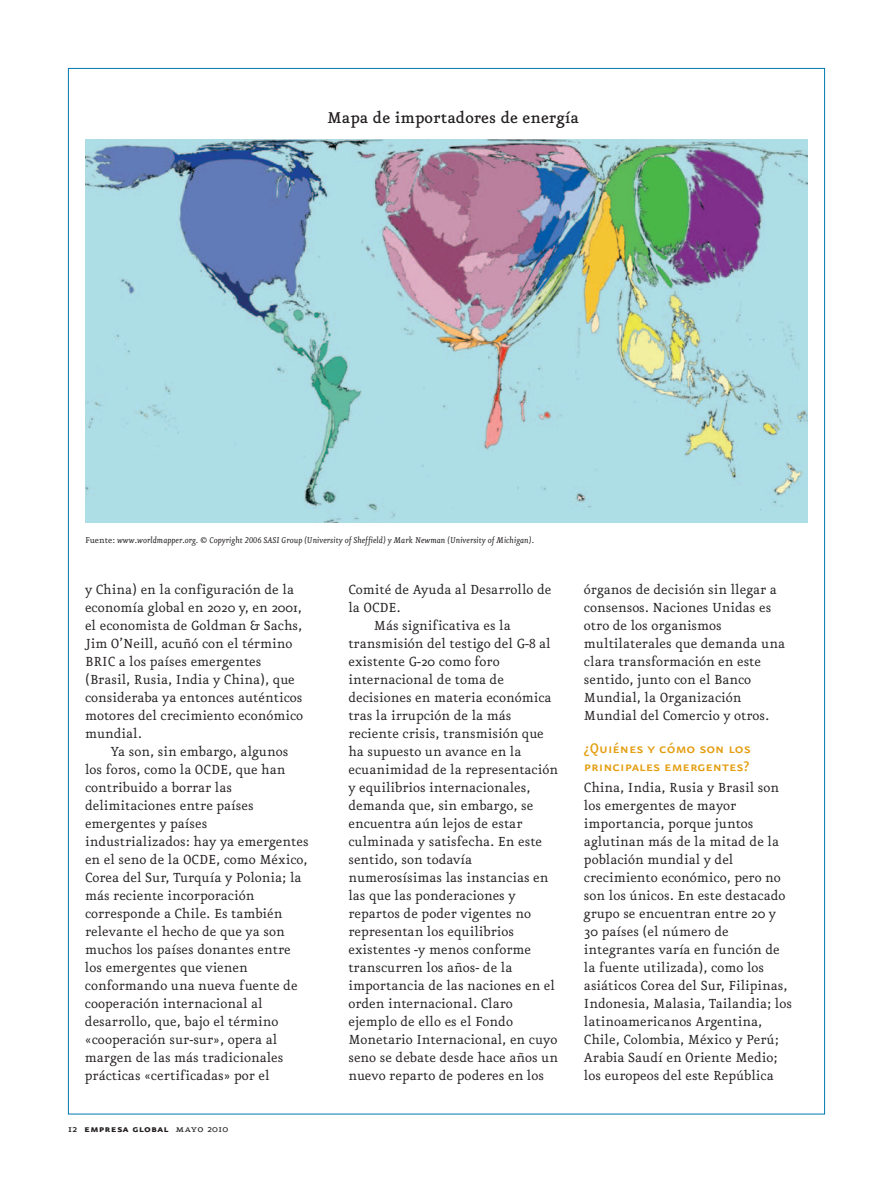
<style>
.page{position:relative;width:893px;height:1191px;background:#fff}
.page>*{position:absolute;margin:0;border:0;box-sizing:border-box;transform-origin:0 0}
.t1{font:500 18.75px "Eureka";color:#231f20}
.t2{font:16.5px/18px "Eureka Sans Medium Caps";color:#e49f13}
.t3{font:15.75px/18px "Eureka";color:#231f20}
.t4{font:12px "Eureka Sans Bold Caps";letter-spacing:.025em;color:#231f20}
.t5{font:italic 10.2px "Eureka";color:#231f20}
.s1{font-style:normal}
.s2{font-family:"Eureka";font-weight:500}
.s3{font-family:"Eureka Small Caps"}
.s4{font-family:"Eureka"}
</style>
<div class="page">
<img style="left:85px;top:140px;width:723px;height:382px">
<p class="t1" style="left:327px;top:108px;width:253px">Mapa de importadores de energía</p>
<p class="t5" style="left:85px;top:535px;width:450px"><span class="s1">Fuente:</span> www.worldmapper.org. © Copyright 2006 SASI Group (University of Sheffield) y Mark Newman (University of Michigan).</p>
<p class="t3" style="left:85px;top:581px;width:210px">y China) en la configuración de la</p>
<p class="t3" style="left:85px;top:599px;width:219px">economía global en 2020 y, en 2001,</p>
<p class="t3" style="left:85px;top:617px;width:219px">el economista de Goldman &amp; Sachs,</p>
<p class="t3" style="left:85px;top:635px;width:209px">Jim O’Neill, acuñó con el término</p>
<p class="t3" style="left:85px;top:653px;width:178px">BRIC a los países emergentes</p>
<p class="t3" style="left:85px;top:671px;width:211px">(Brasil, Rusia, India y China), que</p>
<p class="t3" style="left:85px;top:689px;width:219px">consideraba ya entonces auténticos</p>
<p class="t3" style="left:85px;top:707px;width:220px">motores del crecimiento económico</p>
<p class="t3" style="left:85px;top:725px;width:58px">mundial.</p>
<p class="t3" style="left:111px;top:743px;width:179px">Ya son, sin embargo, algunos</p>
<p class="t3" style="left:85px;top:761px;width:202px">los foros, como la OCDE, que han</p>
<p class="t3" style="left:85px;top:779px;width:149px">contribuido a borrar las</p>
<p class="t3" style="left:85px;top:797px;width:170px">delimitaciones entre países</p>
<p class="t3" style="left:85px;top:815px;width:124px">emergentes y países</p>
<p class="t3" style="left:85px;top:833px;width:225px">industrializados: hay ya emergentes</p>
<p class="t3" style="left:85px;top:851px;width:224px">en el seno de la OCDE, como México,</p>
<p class="t3" style="left:85px;top:869px;width:218px">Corea del Sur, Turquía y Polonia; la</p>
<p class="t3" style="left:85px;top:887px;width:171px">más reciente incorporación</p>
<p class="t3" style="left:85px;top:905px;width:199px">corresponde a Chile. Es también</p>
<p class="t3" style="left:85px;top:923px;width:201px">relevante el hecho de que ya son</p>
<p class="t3" style="left:85px;top:941px;width:207px">muchos los países donantes entre</p>
<p class="t3" style="left:85px;top:959px;width:164px">los emergentes que vienen</p>
<p class="t3" style="left:85px;top:977px;width:214px">conformando una nueva fuente de</p>
<p class="t3" style="left:85px;top:995px;width:179px">cooperación internacional al</p>
<p class="t3" style="left:85px;top:1013px;width:195px">desarrollo, que, bajo el término</p>
<p class="t3" style="left:85px;top:1031px;width:194px">«cooperación sur-sur», opera al</p>
<p class="t3" style="left:85px;top:1049px;width:200px">margen de las más tradicionales</p>
<p class="t3" style="left:85px;top:1067px;width:186px">prácticas «certificadas» por el</p>
<p class="t4" style="left:68px;top:1122px;width:162px"><span class="s2">12</span> empresa global <span class="s3">mayo</span> <span class="s4">2010</span></p>
<p class="t3" style="left:348px;top:581px;width:205px">Comité de Ayuda al Desarrollo de</p>
<p class="t3" style="left:348px;top:599px;width:54px">la OCDE.</p>
<p class="t3" style="left:374px;top:617px;width:138px">Más significativa es la</p>
<p class="t3" style="left:348px;top:635px;width:204px">transmisión del testigo del G-8 al</p>
<p class="t3" style="left:348px;top:653px;width:153px">existente G-20 como foro</p>
<p class="t3" style="left:348px;top:671px;width:157px">internacional de toma de</p>
<p class="t3" style="left:348px;top:689px;width:205px">decisiones en materia económica</p>
<p class="t3" style="left:348px;top:707px;width:165px">tras la irrupción de la más</p>
<p class="t3" style="left:348px;top:725px;width:197px">reciente crisis, transmisión que</p>
<p class="t3" style="left:348px;top:743px;width:175px">ha supuesto un avance en la</p>
<p class="t3" style="left:348px;top:761px;width:211px">ecuanimidad de la representación</p>
<p class="t3" style="left:348px;top:779px;width:184px">y equilibrios internacionales,</p>
<p class="t3" style="left:348px;top:797px;width:187px">demanda que, sin embargo, se</p>
<p class="t3" style="left:348px;top:815px;width:176px">encuentra aún lejos de estar</p>
<p class="t3" style="left:348px;top:833px;width:195px">culminada y satisfecha. En este</p>
<p class="t3" style="left:348px;top:851px;width:125px">sentido, son todavía</p>
<p class="t3" style="left:348px;top:869px;width:202px">numerosísimas las instancias en</p>
<p class="t3" style="left:348px;top:887px;width:169px">las que las ponderaciones y</p>
<p class="t3" style="left:348px;top:905px;width:184px">repartos de poder vigentes no</p>
<p class="t3" style="left:348px;top:923px;width:167px">representan los equilibrios</p>
<p class="t3" style="left:348px;top:941px;width:184px">existentes -y menos conforme</p>
<p class="t3" style="left:348px;top:959px;width:165px">transcurren los años- de la</p>
<p class="t3" style="left:348px;top:977px;width:208px">importancia de las naciones en el</p>
<p class="t3" style="left:348px;top:995px;width:166px">orden internacional. Claro</p>
<p class="t3" style="left:348px;top:1013px;width:166px">ejemplo de ello es el Fondo</p>
<p class="t3" style="left:348px;top:1031px;width:211px">Monetario Internacional, en cuyo</p>
<p class="t3" style="left:348px;top:1049px;width:211px">seno se debate desde hace años un</p>
<p class="t3" style="left:348px;top:1067px;width:197px">nuevo reparto de poderes en los</p>
<p class="t3" style="left:584px;top:581px;width:203px">órganos de decisión sin llegar a consensos. Naciones Unidas es otro de los organismos multilaterales que demanda una clara transformación en este sentido, junto con el Banco<br>Mundial, la Organización<br>Mundial del Comercio y otros.</p>
<p class="t2" style="left:584px;top:738px;width:168px">¿Quiénes y cómo son los principales emergentes?</p>
<p class="t3" style="left:584px;top:779px;width:209px">China, India, Rusia y Brasil son los emergentes de mayor importancia, porque juntos aglutinan más de la mitad de la población mundial y del crecimiento económico, pero no son los únicos. En este destacado grupo se encuentran entre 20 y<br>30 países (el número de integrantes varía en función de la fuente utilizada), como los asiáticos Corea del Sur, Filipinas,<br>Indonesia, Malasia, Tailandia; los latinoamericanos Argentina,<br>Chile, Colombia, México y Perú;<br>Arabia Saudí en Oriente Medio; los europeos del este República</p>
</div>
